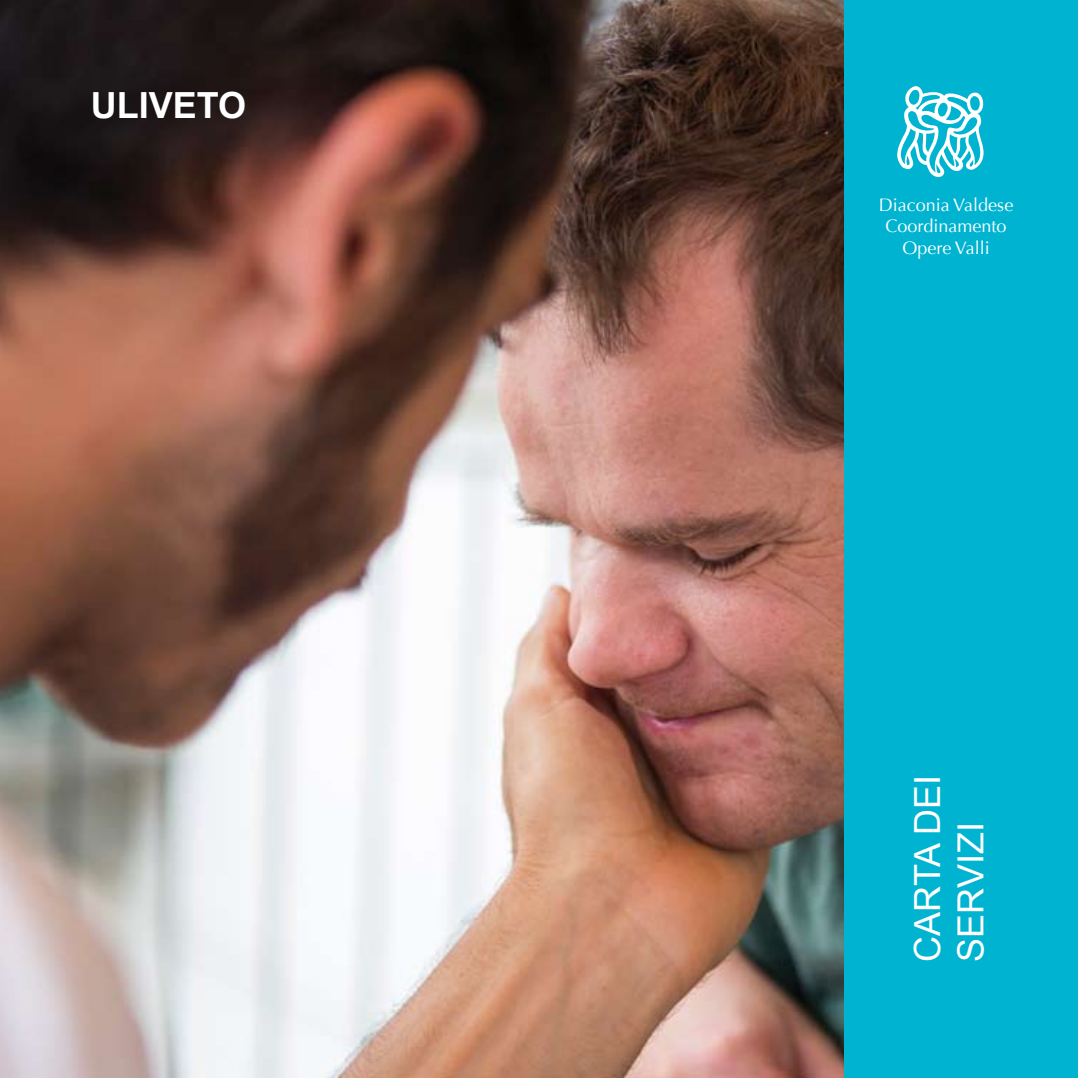
<style>
.page{position:relative;width:1078px;height:1078px;background:#fff}
.page>*{position:absolute;margin:0;border:0;box-sizing:border-box;transform-origin:0 0}
.t1{font:36px/43.2px "Arial";color:#fff}
.t2{font:700 36px "Arial";color:#fff}
.t3{font:18px/21.6px "Optima";color:#fff;text-align:center}
</style>
<div class="page">
<img style="left:0;top:0;width:844px;height:1077px">
<div style="left:844px;top:0;width:233px;height:1077px;background:#00b4d1"></div>
<svg style="left:897px;top:86px;width:87px;height:91px"></svg>
<h1 class="t2" style="left:91px;top:82px;width:157px">ULIVETO</h1>
<p class="t3" style="left:878px;top:194px;width:136px">Diaconia Valdese<br>Coordinamento<br>Opere Valli</p>
<h1 class="t1" style="left:906px;top:961px;width:188px;rotate:-90deg">CARTA DEI<br>SERVIZI</h1>
</div>
